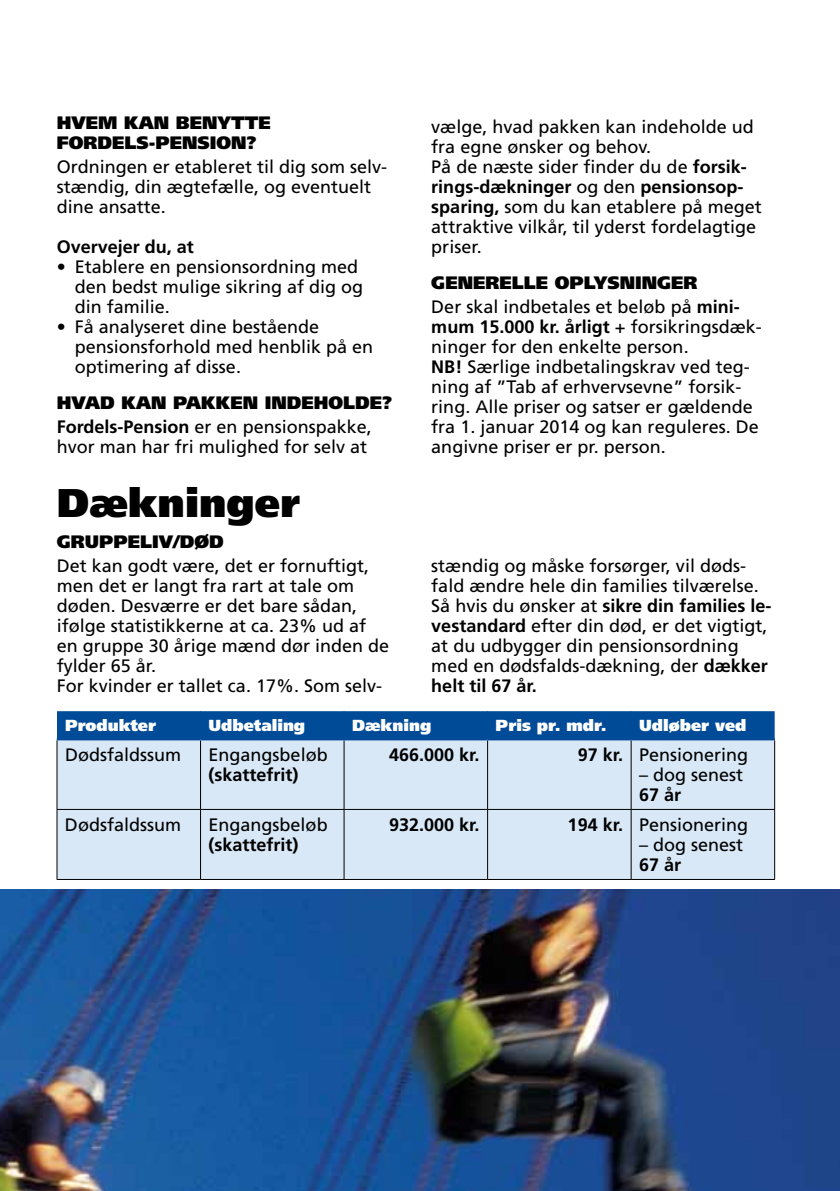
<style>
.page{position:relative;width:840px;height:1191px;background:#fff}
.page>*{position:absolute;margin:0;border:0;box-sizing:border-box;transform-origin:0 0}
.t1{font:900 40px "Frutiger";color:#000}
.t2{font:18px/20px "Frutiger";color:#000}
.t3{font:700 18px "Frutiger";color:#000}
.t4{font:900 18px/20px "Frutiger";color:#000}
.t5{font:900 16px "Frutiger";color:#fff}
.s1{font-weight:900}
.s2{font-weight:700}
</style>
<div class="page">
<img style="left:0;top:889px;width:839px;height:302px">
<div style="left:58px;top:740px;width:715px;height:139px;background:#d8e8f7"></div>
<hr style="left:57px;top:740px;width:1px;height:69px;background:#000">
<hr style="left:200px;top:740px;width:1px;height:69px;background:#000">
<hr style="left:343px;top:740px;width:1px;height:69px;background:#000">
<hr style="left:487px;top:740px;width:1px;height:69px;background:#000">
<hr style="left:630px;top:740px;width:1px;height:69px;background:#000">
<hr style="left:773px;top:740px;width:1px;height:69px;background:#000">
<hr style="left:57px;top:809px;width:143px;height:1px;background:#000">
<hr style="left:57px;top:809px;width:1px;height:70px;background:#000">
<hr style="left:200px;top:809px;width:144px;height:1px;background:#000">
<hr style="left:200px;top:809px;width:1px;height:70px;background:#000">
<hr style="left:344px;top:809px;width:143px;height:1px;background:#000">
<hr style="left:343px;top:809px;width:1px;height:70px;background:#000">
<hr style="left:487px;top:809px;width:143px;height:1px;background:#000">
<hr style="left:487px;top:809px;width:1px;height:70px;background:#000">
<hr style="left:630px;top:809px;width:144px;height:1px;background:#000">
<hr style="left:630px;top:809px;width:1px;height:70px;background:#000">
<hr style="left:773px;top:809px;width:1px;height:70px;background:#000">
<hr style="left:57px;top:879px;width:143px;height:1px;background:#000">
<hr style="left:200px;top:879px;width:144px;height:1px;background:#000">
<hr style="left:344px;top:879px;width:143px;height:1px;background:#000">
<hr style="left:487px;top:879px;width:143px;height:1px;background:#000">
<hr style="left:630px;top:879px;width:144px;height:1px;background:#000">
<div style="left:57px;top:711px;width:717px;height:27px;background:#004b98"></div>
<hr style="left:57px;top:738px;width:143px;height:2px;background:#004b98">
<hr style="left:200px;top:738px;width:144px;height:2px;background:#004b98">
<hr style="left:344px;top:738px;width:143px;height:2px;background:#004b98">
<hr style="left:487px;top:738px;width:143px;height:2px;background:#004b98">
<hr style="left:630px;top:738px;width:144px;height:2px;background:#004b98">
<p class="t4" style="left:57px;top:112px;width:216px">HVEM KAN BENYTTE<br>FORDELS-PENSION?</p>
<p class="t2" style="left:57px;top:156px;width:332px">Ordningen er etableret til dig som selv&shy;stændig, din ægtefælle, og eventuelt dine ansatte.</p>
<p class="t3" style="left:57px;top:236px;width:139px">Overvejer du, at</p>
<p class="t2" style="left:75px;top:256px;width:290px;text-indent:-18px">• Etablere en pensionsordning med den bedst mulige sikring af dig og din familie.</p>
<p class="t2" style="left:75px;top:316px;width:300px;text-indent:-18px">• Få analyseret dine bestående pensionsforhold med henblik på en optimering af disse.</p>
<p class="t4" style="left:57px;top:392px;width:146px">HVAD KAN PAKK</p>
<p class="t2" style="left:57px;top:390px;width:337px;line-height:24px;text-indent:174px"><span class="s1">EN INDEHOLDE?<br></span><span class="s2">Fordels-Pension</span> er en pensionspakke,</p>
<p class="t2" style="left:57px;top:436px;width:312px">hvor man har fri mulighed for selv at</p>
<h1 class="t1" style="left:57px;top:478px;width:244px">DÆKNINGER</h1>
<p class="t2" style="left:431px;top:117px;width:332px">vælge, hvad pakken kan indeholde ud fra egne ønsker og behov.<br>På de næste sider finder du de <span class="s2">forsik&shy;rings-dækninger</span> og den <span class="s2">pensionsop&shy;sparing,</span> som du kan etablere på meget attraktive vilkår, til yderst fordelagtige priser.</p>
<p class="t2" style="left:431px;top:271px;width:310px;line-height:24px"><span class="s1">GENERELLE OPLYSNINGER<br></span>Der skal indbetales et beløb på <span class="s2">mini-</span></p>
<p class="t2" style="left:431px;top:317px;width:332px"><span class="s2">mum 15.000 kr. årligt</span> + forsikringsdæk&shy;ninger for den enkelte person.<br><span class="s2">NB!</span> Særlige indbetalingskrav ved teg&shy;ning af ”Tab af erhvervsevne” forsik&shy;ring. Alle priser og satser er gældende fra 1. januar 2014 og kan reguleres. De angivne priser er pr. person.</p>
<p class="t4" style="left:57px;top:531px;width:168px">GRUPPELIV/DØD</p>
<p class="t2" style="left:57px;top:555px;width:334px">Det kan godt være, det er fornuftigt, men det er langt fra rart at tale om døden. Desværre er det bare sådan, ifølge statistikkerne at ca. 23% ud af en gruppe 30 årige mænd dør inden de fylder 65 år.<br>For kvinder er tallet ca. 17%. Som selv-</p>
<p class="t2" style="left:431px;top:555px;width:341px">stændig og måske forsørger, vil døds&shy;fald ændre hele din families tilværelse.<br>Så hvis du ønsker at <span class="s2">sikre din families le&shy;vestandard</span> efter din død, er det vigtigt, at du udbygger din pensionsordning med en dødsfalds-dækning, der <span class="s2">dækker helt til 67 år.</span></p>
<p class="t5" style="left:65px;top:716px;width:92px">PRODUKTER</p>
<p class="t5" style="left:208px;top:716px;width:98px">UDBETALING</p>
<p class="t5" style="left:352px;top:716px;width:81px">DÆKNING</p>
<p class="t5" style="left:495px;top:716px;width:112px">PRIS PR. MDR.</p>
<p class="t5" style="left:638px;top:716px;width:109px">UDLØBER VED</p>
<p class="t2" style="left:65px;top:745px;width:118px">Dødsfaldssum</p>
<p class="t2" style="left:208px;top:745px;width:121px">Engangsbeløb</p>
<p class="t3" style="left:208px;top:764px;width:92px">(skattefrit)</p>
<p class="t3" style="left:389px;top:744px;width:92px">466.000 kr.</p>
<p class="t2" style="left:577px;top:745px;width:172px"><span class="s2">97 kr.</span> Pensionering</p>
<p class="t2" style="left:638px;top:765px;width:106px">– dog senest</p>
<p class="t3" style="left:638px;top:784px;width:44px">67 år</p>
<p class="t2" style="left:65px;top:815px;width:118px">Dødsfaldssum</p>
<p class="t2" style="left:208px;top:815px;width:121px">Engangsbeløb</p>
<p class="t3" style="left:208px;top:834px;width:92px">(skattefrit)</p>
<p class="t3" style="left:389px;top:814px;width:92px">932.000 kr.</p>
<p class="t2" style="left:567px;top:815px;width:182px"><span class="s2">194 kr.</span> Pensionering</p>
<p class="t2" style="left:638px;top:835px;width:106px">– dog senest</p>
<p class="t3" style="left:638px;top:854px;width:44px">67 år</p>
</div>
